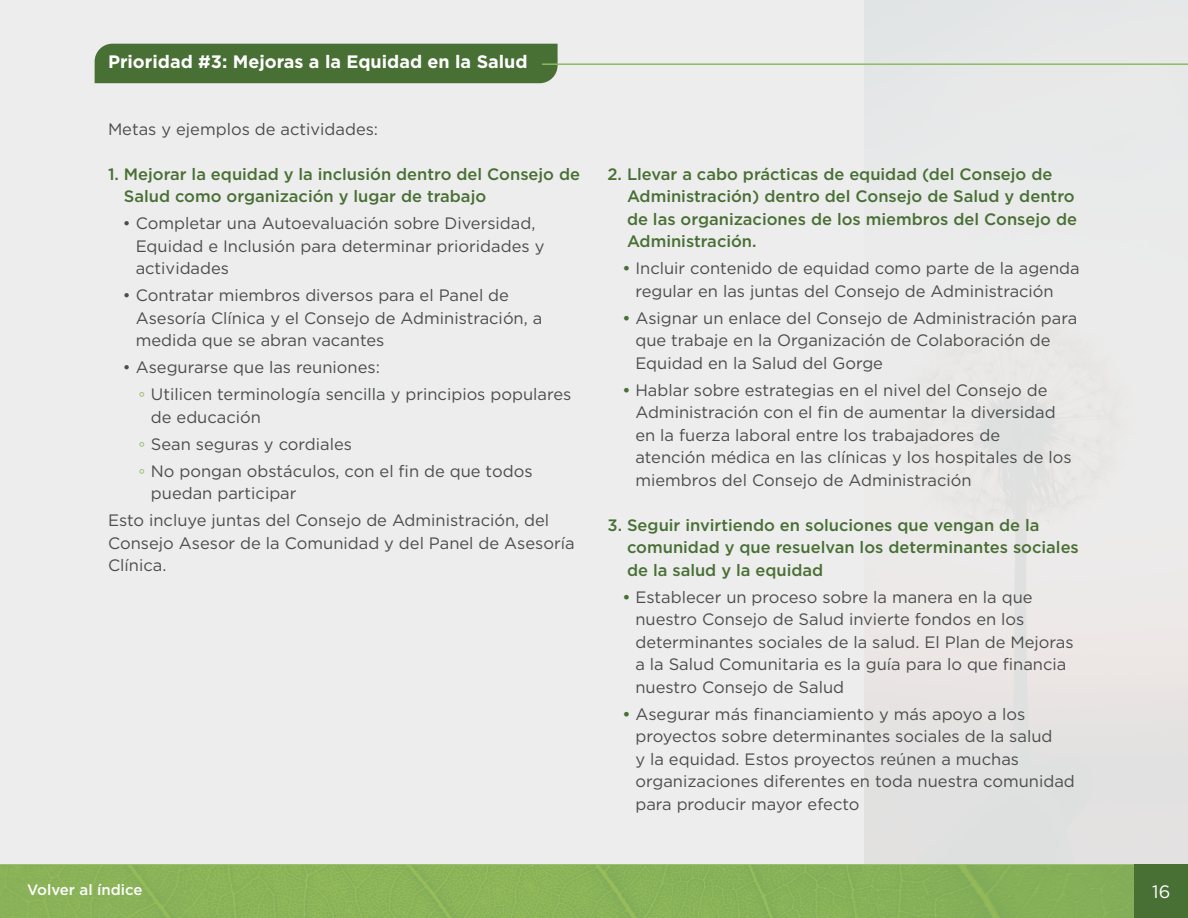
<style>
.page{position:relative;width:1188px;height:918px;background:#fff}
.page>*{position:absolute;margin:0;border:0;box-sizing:border-box;transform-origin:0 0}
.t1{font:700 18px "Gotham";color:#fff}
.t2{font:18px "Gotham";color:#fff}
.t3{font:16.5px/22.5px "Gotham";color:#4b4c4d}
.t4{font:500 16.5px/22.5px "Gotham";color:#486f34}
.t5{font:500 15px "Gotham";color:#fff}
.s1{font-family:"UHC Sans";color:#8dba62}
.s2{font-weight:500;color:#486f34}
</style>
<div class="page">
<div style="left:0;top:864px;width:1188px;height:54px;background:#89b258"></div>
<div style="left:1135px;top:864px;width:53px;height:54px;background:#486f34"></div>
<div style="left:0;top:0;width:1188px;height:864px;background:#ededed"></div>
<div style="left:95px;top:44px;width:463px;height:39px;background:#486f34"></div>
<hr style="left:543px;top:63px;width:645px;height:2px;background:#8dba62">
<p class="t1" style="left:108px;top:50px;width:421px">Prioridad #3: Mejoras a la Equidad en la Salud</p>
<p class="t3" style="left:108px;top:117px;width:272px">Metas y ejemplos de actividades:</p>
<p class="t4" style="left:124px;top:162px;width:458px;text-indent:-16px">1. Mejorar la equidad y la inclusión dentro del Consejo de<br>Salud como organización y lugar de trabajo</p>
<p class="t3" style="left:136px;top:212px;width:410px;text-indent:-13px">• Completar una Autoevaluación sobre Diversidad,<br>Equidad e Inclusión para determinar prioridades y actividades</p>
<p class="t3" style="left:136px;top:284px;width:408px;text-indent:-13px">• Contratar miembros diversos para el Panel de<br>Asesoría Clínica y el Consejo de Administración, a medida que se abran vacantes</p>
<p class="t3" style="left:138px;top:354px;width:435px;line-height:27px;text-indent:-15px">• Asegurarse que las reuniones:<br><span class="s1">∘</span> Utilicen terminología sencilla y principios populares</p>
<p class="t3" style="left:151px;top:405px;width:112px">de educación</p>
<p class="t3" style="left:138px;top:432px;width:216px"><span class="s1">∘</span> Sean seguras y cordiales</p>
<p class="t3" style="left:151px;top:459px;width:383px;text-indent:-13px"><span class="s1">∘</span> No pongan obstáculos, con el fin de que todos puedan participar</p>
<p class="t3" style="left:108px;top:509px;width:468px">Esto incluye juntas del Consejo de Administración, del<br>Consejo Asesor de la Comunidad y del Panel de Asesoría<br>Clínica.</p>
<p class="t4" style="left:627px;top:162px;width:452px;text-indent:-20px">2. Llevar a cabo prácticas de equidad (del Consejo de Administración) dentro del Consejo de Salud y dentro de las organizaciones de los miembros del Consejo de Administración.</p>
<p class="t3" style="left:635px;top:257px;width:446px;text-indent:-13px"><span class="s2">•</span> Incluir contenido de equidad como parte de la agenda regular en las juntas del Consejo de Administración</p>
<p class="t3" style="left:635px;top:306px;width:443px;text-indent:-13px"><span class="s2">•</span> Asignar un enlace del Consejo de Administración para que trabaje en la Organización de Colaboración de<br>Equidad en la Salud del Gorge</p>
<p class="t3" style="left:635px;top:378px;width:438px;text-indent:-13px"><span class="s2">•</span> Hablar sobre estrategias en el nivel del Consejo de Administración con el fin de aumentar la diversidad en la fuerza laboral entre los trabajadores de atención médica en las clínicas y los hospitales de los miembros del Consejo de Administración</p>
<p class="t4" style="left:627px;top:513px;width:453px;text-indent:-20px">3. Seguir invirtiendo en soluciones que vengan de la comunidad y que resuelvan los determinantes sociales de la salud y la equidad</p>
<p class="t3" style="left:635px;top:585px;width:440px;text-indent:-13px"><span class="s2">•</span> Establecer un proceso sobre la manera en la que nuestro Consejo de Salud invierte fondos en los determinantes sociales de la salud. El Plan de Mejoras a la Salud Comunitaria es la guía para lo que financia nuestro Consejo de Salud</p>
<p class="t3" style="left:635px;top:702px;width:441px;text-indent:-13px"><span class="s2">•</span> Asegurar más financiamiento y más apoyo a los proyectos sobre determinantes sociales de la salud<br>y la equidad. Estos proyectos reúnen a muchas organizaciones diferentes en toda nuestra comunidad para producir mayor efecto</p>
<p class="t5" style="left:27px;top:880px;width:117px">Volver al índice</p>
<p class="t2" style="left:1152px;top:880px;width:20px">16</p>
</div>
